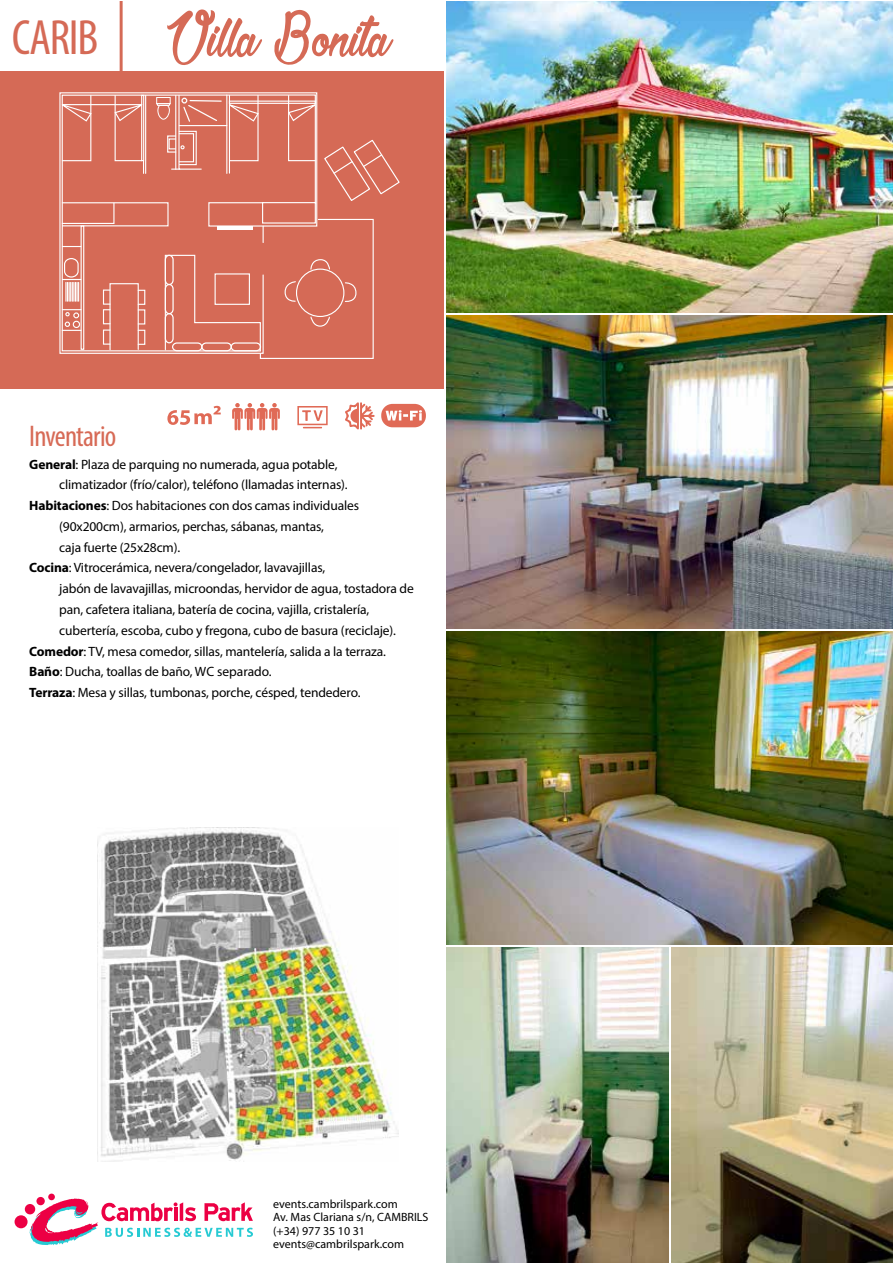
<style>
.page{position:relative;width:893px;height:1263px;background:#fff}
.page>*{position:absolute;margin:0;border:0;box-sizing:border-box;transform-origin:0 0}
.t1{font:64.2px "Jonquilles";color:#d56a56}
.t2{font:condensed 30px "Myriad Pro";letter-spacing:-.025em;color:#d76a56}
.t3{font:13.5px "Myriad Pro";letter-spacing:-.01em;color:#000}
.t4{font:12px/13.5px "Myriad Pro";color:#000}
.s1{font-family:"Myriad Pro";font-stretch:condensed;font-size:49.8px}
.s2{font-weight:700}
</style>
<div class="page">
<div style="left:0;top:71px;width:443px;height:318px;background:#d56a56"></div>
<img style="left:446px;top:1px;width:446px;height:312px">
<img style="left:446px;top:316px;width:446px;height:312px">
<img style="left:446px;top:631px;width:446px;height:313px">
<img style="left:446px;top:947px;width:222px;height:316px">
<img style="left:671px;top:947px;width:221px;height:316px">
<svg style="left:381px;top:404px;width:45px;height:23px"></svg>
<svg style="left:345px;top:402px;width:30px;height:28px"></svg>
<svg style="left:297px;top:406px;width:31px;height:22px"></svg>
<svg style="left:167px;top:406px;width:54px;height:19px"></svg>
<svg style="left:232px;top:403px;width:48px;height:27px"></svg>
<hr style="left:120px;top:1px;width:3px;height:74px;background:#d56a56">
<svg style="left:59px;top:92px;width:259px;height:262px"></svg>
<svg style="left:61px;top:94px;width:255px;height:258px"></svg>
<div style="left:109px;top:283px;width:30px;height:67px;border:1px solid #fff"></div>
<div style="left:103px;top:289px;width:8px;height:16px;border:1px solid #fff"></div>
<div style="left:103px;top:309px;width:8px;height:15px;border:1px solid #fff"></div>
<div style="left:103px;top:329px;width:8px;height:16px;border:1px solid #fff"></div>
<div style="left:138px;top:290px;width:7px;height:15px;border:1px solid #fff"></div>
<div style="left:138px;top:309px;width:7px;height:15px;border:1px solid #fff"></div>
<div style="left:138px;top:330px;width:7px;height:15px;border:1px solid #fff"></div>
<div style="left:81px;top:225px;width:3px;height:125px;border:1px solid #fff"></div>
<svg style="left:62px;top:246px;width:19px;height:1px"></svg>
<svg style="left:62px;top:309px;width:19px;height:22px"></svg>
<div style="left:62px;top:202px;width:107px;height:24px;border:1px solid #fff"></div>
<svg style="left:61px;top:202px;width:54px;height:23px"></svg>
<hr style="left:62px;top:104px;width:80px;height:1px;background:#fff">
<svg style="left:61px;top:94px;width:32px;height:68px"></svg>
<svg style="left:228px;top:94px;width:32px;height:68px"></svg>
<svg style="left:287px;top:94px;width:29px;height:68px"></svg>
<svg style="left:114px;top:94px;width:30px;height:79px"></svg>
<svg style="left:156px;top:94px;width:66px;height:76px"></svg>
<svg style="left:62px;top:279px;width:19px;height:22px"></svg>
<div style="left:64px;top:258px;width:15px;height:20px;border:1px solid #fff;border-radius:6px"></div>
<svg style="left:324px;top:139px;width:76px;height:62px"></svg>
<svg style="left:164px;top:218px;width:210px;height:141px"></svg>
<div style="left:296px;top:269px;width:48px;height:48px;border:1px solid #fff;border-radius:50%"></div>
<div style="left:215px;top:273px;width:35px;height:32px;border:1px solid #fff"></div>
<hr style="left:217px;top:226px;width:36px;height:4px;background:#fff">
<img style="left:99px;top:827px;width:299px;height:335px">
<div style="left:15px;top:1215px;width:13px;height:13px;background:#ec0044;border-radius:50%"></div>
<div style="left:25px;top:1204px;width:10px;height:10px;background:#ec0044;border-radius:50%"></div>
<div style="left:48px;top:1193px;width:7px;height:7px;background:#ec0044;border-radius:50%"></div>
<svg style="left:30px;top:1198px;width:223px;height:47px"></svg>
<h1 class="t1" style="left:12px;top:9px;width:379px"><span class="s1">CARIB</span> Villa Bonita</h1>
<h2 class="t2" style="left:29px;top:418px;width:89px">Inventario</h2>
<p class="t3" style="left:29px;top:456px;width:310px"><span class="s2">General</span>: Plaza de parquing no numerada, agua potable,</p>
<p class="t3" style="left:59px;top:476px;width:290px">climatizador (frío/calor), teléfono (llamadas internas).</p>
<p class="t3" style="left:29px;top:497px;width:331px"><span class="s2">Habitaciones</span>: Dos habitaciones con dos camas individuales</p>
<p class="t3" style="left:59px;top:518px;width:266px">(90x200cm), armarios, perchas, sábanas, mantas,</p>
<p class="t3" style="left:59px;top:539px;width:122px">caja fuerte (25x28cm).</p>
<p class="t3" style="left:29px;top:560px;width:297px"><span class="s2">Cocina</span>: Vitrocerámica, nevera/congelador, lavavajillas,</p>
<p class="t3" style="left:59px;top:580px;width:356px">jabón de lavavajillas, microondas, hervidor de agua, tostadora de</p>
<p class="t3" style="left:59px;top:601px;width:311px">pan, cafetera italiana, batería de cocina, vajilla, cristalería,</p>
<p class="t3" style="left:59px;top:622px;width:338px">cubertería, escoba, cubo y fregona, cubo de basura (reciclaje).</p>
<p class="t3" style="left:29px;top:643px;width:358px"><span class="s2">Comedor</span>: TV, mesa comedor, sillas, mantelería, salida a la terraza.</p>
<p class="t3" style="left:29px;top:663px;width:244px"><span class="s2">Baño</span>: Ducha, toallas de baño, WC separado.</p>
<p class="t3" style="left:29px;top:684px;width:333px"><span class="s2">Terraza</span>: Mesa y sillas, tumbonas, porche, césped, tendedero.</p>
<p class="t4" style="left:273px;top:1197px;width:157px">events.cambrilspark.com<br>Av. Mas Clariana s/n, CAMBRILS (+34) 977 35 10 31 events@cambrilspark.com</p>
</div>
